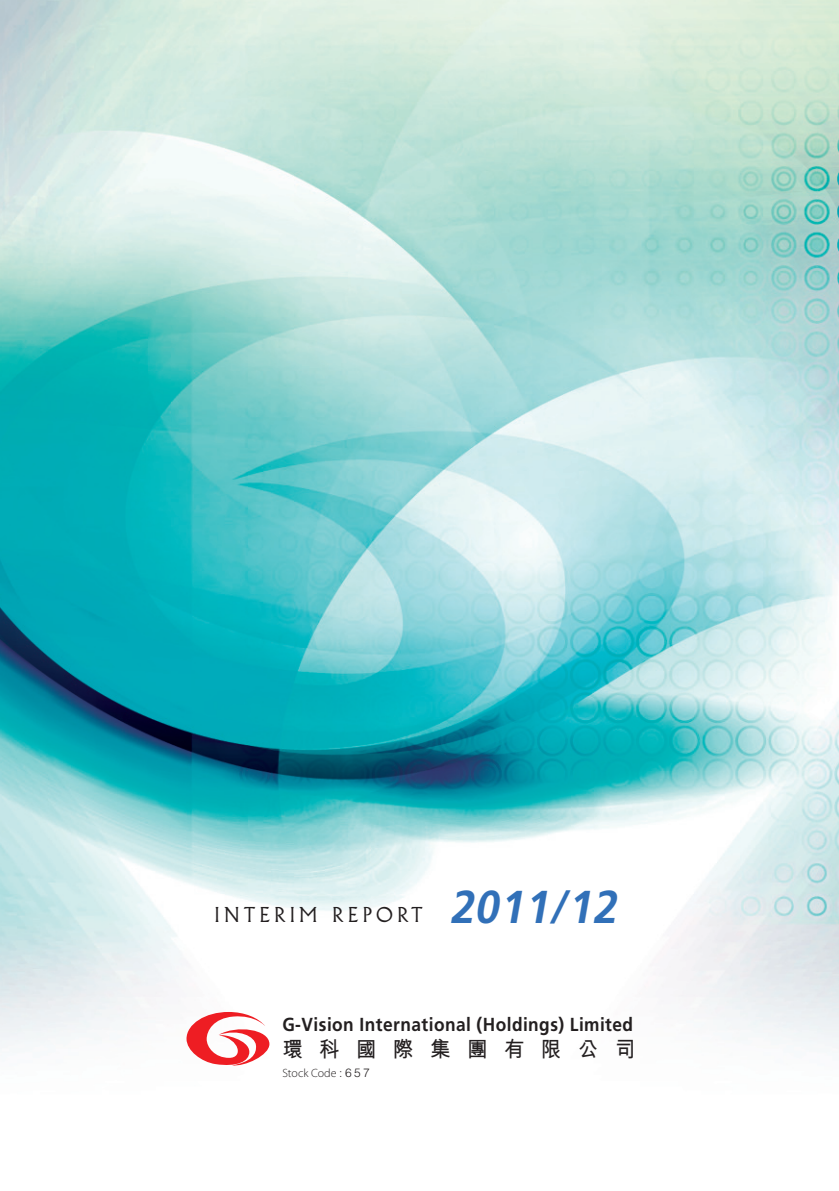
<style>
.page{position:relative;width:839px;height:1191px;background:#fff}
.page>*{position:absolute;margin:0;border:0;box-sizing:border-box;transform-origin:0 0}
.t1{font:italic 700 46px "Frutiger LT Std";color:#3170b8;scale:.93 1}
.t2{font:700 21.6px "M Hei HK";letter-spacing:.8em;color:#231f20;scale:.95 1}
.t3{font:300 20px "Albertus MT Std";letter-spacing:.2em;color:#231f20}
.t4{font:700 18.8px "Frutiger LT Std";letter-spacing:.025em;color:#231f20;scale:.92 1}
.t5{font:300 12px "Myriad Pro";color:#231f20}
.s1{font-family:"Helvetica LT Std"}
</style>
<div class="page">
<img style="left:0;top:0;width:839px;height:1049px">
<svg style="left:186px;top:1012px;width:83px;height:54px"></svg>
<p class="t3" style="left:215px;top:903px;width:210px">INTERIM REPORT</p>
<h1 class="t1" style="left:449px;top:880px;width:191px">2011/12</h1>
<p class="t4" style="left:282px;top:1013px;width:383px">G-Vision International (Holdings) Limited</p>
<p class="t2" style="left:282px;top:1033px;width:373px">環科國際集團有限公司</p>
<p class="t5" style="left:282px;top:1066px;width:89px">Stock Code <span class="s1">: 6 5 7</span></p>
</div>
